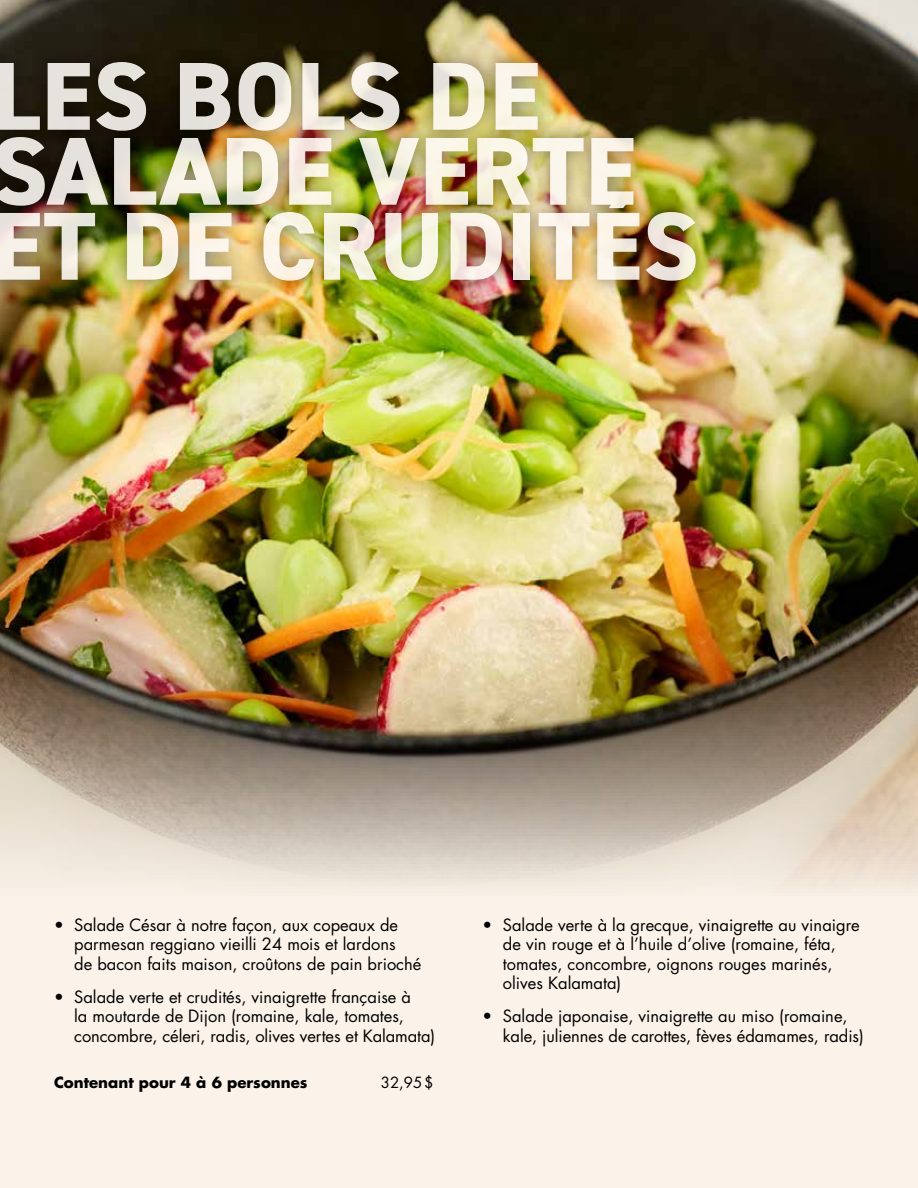
<style>
.page{position:relative;width:918px;height:1188px;background:#fbf3ea}
.page>*{position:absolute;margin:0;border:0;box-sizing:border-box;transform-origin:0 0}
.t1{font:800 96.75px/75px "DIN2014";letter-spacing:.01em;color:#fdf9f5}
.t2{font:16.5px/19.5px "Futura Std";color:#000}
.t3{font:700 15px "Futura Std";color:#000}
.t4{font:15px "Futura Std";color:#000}
</style>
<div class="page">
<img style="left:0;top:0;width:917px;height:336px">
<div style="left:0;top:44px;width:714px;height:255px;background:#000;opacity:.5"></div>
<img style="left:0;top:336px;width:918px;height:553px">
<h1 class="t1" style="left:-8px;top:59px;width:708px">LES BOLS DE<br>SALADE VERTE<br>ET DE CRUDITÉS</h1>
<p class="t2" style="left:74px;top:915px;width:349px;text-indent:-20px">• Salade César à notre façon, aux copeaux de parmesan reggiano vieilli 24 mois et lardons<br>de bacon faits maison, croûtons de pain brioché</p>
<p class="t2" style="left:74px;top:987px;width:363px;text-indent:-20px">• Salade verte et crudités, vinaigrette française à<br>la moutarde de Dijon (romaine, kale, tomates, concombre, céleri, radis, olives vertes et Kalamata)</p>
<p class="t3" style="left:54px;top:1072px;width:255px">Contenant pour 4 à 6 personnes</p>
<p class="t4" style="left:381px;top:1073px;width:54px">32,95$</p>
<p class="t2" style="left:503px;top:915px;width:358px;text-indent:-20px">• Salade verte à la grecque, vinaigrette au vinaigre de vin rouge et à l’huile d’olive (romaine, féta, tomates, concombre, oignons rouges marinés, olives Kalamata)</p>
<p class="t2" style="left:503px;top:1006px;width:363px;text-indent:-20px">• Salade japonaise, vinaigrette au miso (romaine, kale, juliennes de carottes, fèves édamames, radis)</p>
</div>
